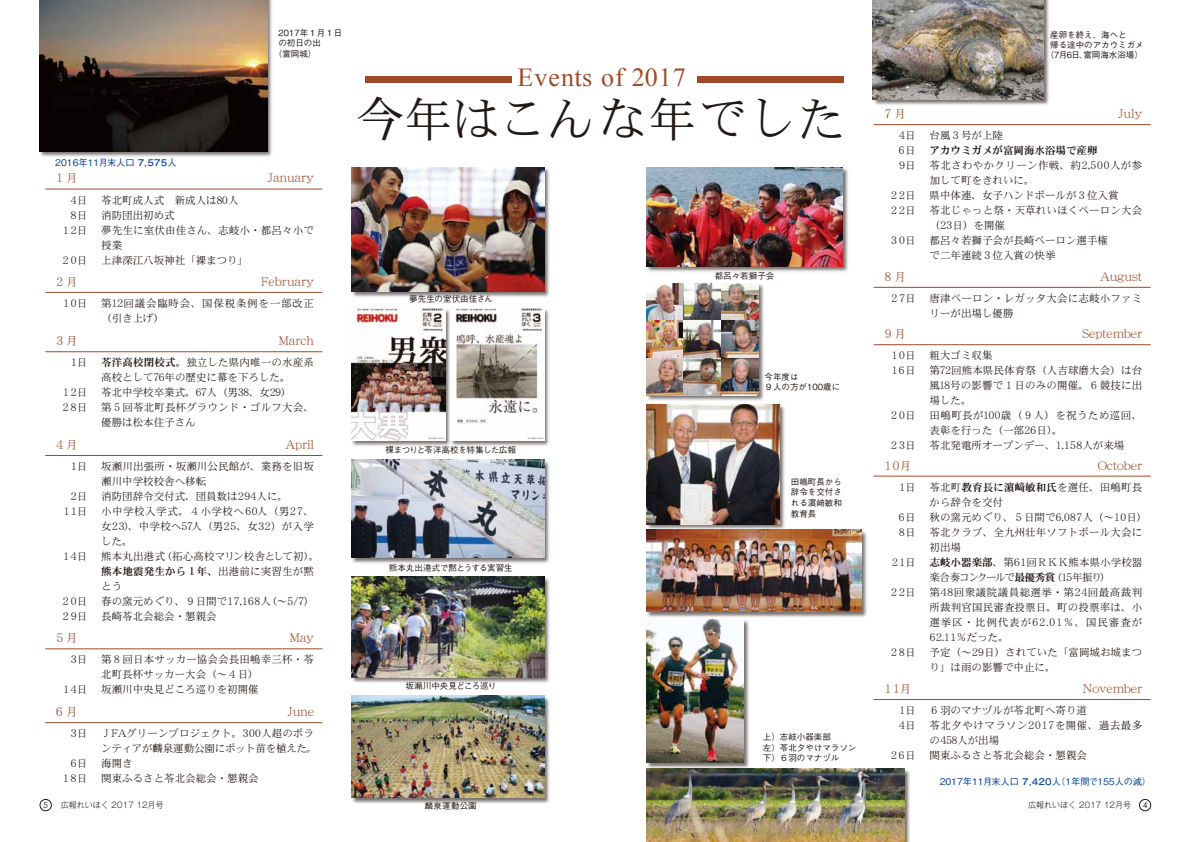
<style>
.page{position:relative;width:1191px;height:842px;background:#fff}
.page>*{position:absolute;margin:0;border:0;box-sizing:border-box;transform-origin:0 0}
.t1{font:48px "DFHS Mincho W3 WINP RKSJ H";letter-spacing:.02em;color:#221815}
.t2{font:26px "Times New Roman";letter-spacing:.04em;color:#9f4927}
.t3{font:12px "DFHS Mincho W3 WINP RKSJ H";color:#9f4927}
.t4{font:10.5px/15px "DFHS Mincho W3 WINP RKSJ H";color:#221815}
.t5{font:10.5px/15px "DFHS Mincho W3 WINP RKSJ H";letter-spacing:.07em;color:#221815}
.t6{font:500 9.2px "Gothic BBB Pro";letter-spacing:-.185em;color:#003f98}
.t7{font:500 9.2px "Gothic BBB Pro";letter-spacing:-.08em;color:#003f98}
.t8{font:500 8.5px/10.6px "Gothic BBB Pro";color:#221815}
.t9{font:500 8.5px "Gothic BBB Pro";letter-spacing:-.04em;color:#221815}
.t10{font:500 8.5px "Gothic BBB Pro";letter-spacing:-.03em;color:#221815}
.t11{font:500 8.5px "Gothic BBB Pro";letter-spacing:-.095em;color:#221815}
.t12{font:8.5px "Century Gothic";color:#221815}
.t13{font:300 8px "Gothic MB101 Pro";color:#221815}
.s1{font-family:"Futo Go B101 Pro";font-weight:700}
.s2{font-family:"DFHS Mincho W3 WING RKSJ H"}
.s3{font-family:"DFHS Mincho W7 WINP RKSJ H"}
</style>
<div class="page">
<img style="left:39px;top:0;width:1043px;height:842px">
<img style="left:646px;top:768px;width:258px;height:74px">
<img style="left:646px;top:167px;width:197px;height:100px">
<img style="left:873px;top:0;width:170px;height:100px">
<img style="left:646px;top:404px;width:133px;height:120px">
<img style="left:646px;top:530px;width:215px;height:82px">
<img style="left:646px;top:619px;width:97px;height:143px">
<img style="left:40px;top:0;width:227px;height:152px">
<img style="left:351px;top:167px;width:193px;height:125px">
<img style="left:351px;top:308px;width:94px;height:133px">
<img style="left:450px;top:308px;width:94px;height:133px">
<img style="left:351px;top:460px;width:193px;height:98px">
<img style="left:351px;top:577px;width:193px;height:100px">
<img style="left:351px;top:696px;width:193px;height:102px">
<img style="left:646px;top:283px;width:112px;height:113px">
<div style="left:1139px;top:799px;width:11px;height:12px;border:1px solid #221815;border-radius:50%"></div>
<div style="left:40px;top:799px;width:11px;height:12px;background:#fff;border-radius:50%"></div>
<div style="left:40px;top:799px;width:11px;height:12px;border:1px solid #221815;border-radius:50%"></div>
<hr style="left:873px;top:124px;width:277px;height:1px;background:#9f4927">
<hr style="left:45px;top:189px;width:277px;height:1px;background:#9f4927">
<hr style="left:45px;top:292px;width:277px;height:1px;background:#9f4927">
<hr style="left:45px;top:351px;width:277px;height:1px;background:#9f4927">
<hr style="left:45px;top:722px;width:277px;height:1px;background:#9f4927">
<div style="left:365px;top:77px;width:147px;height:6px;background:#9f4927"></div>
<div style="left:697px;top:77px;width:147px;height:6px;background:#9f4927"></div>
<hr style="left:45px;top:455px;width:277px;height:1px;background:#9f4927">
<hr style="left:45px;top:648px;width:277px;height:1px;background:#9f4927">
<hr style="left:873px;top:476px;width:277px;height:1px;background:#9f4927">
<hr style="left:873px;top:344px;width:277px;height:1px;background:#9f4927">
<hr style="left:873px;top:287px;width:277px;height:1px;background:#9f4927">
<hr style="left:873px;top:699px;width:277px;height:1px;background:#9f4927">
<p class="t7" style="left:54px;top:155px;width:124px">２０１６年11月末人口 <span class="s1">７，５７５</span>人</p>
<p class="t11" style="left:277px;top:25px;width:67px">２０１７年１月１日</p>
<p class="t8" style="left:278px;top:37px;width:44px">の初日の出</p>
<p class="t8" style="left:274px;top:47px;width:44px">（富岡城）</p>
<p class="t3" style="left:54px;top:172px;width:25px">１月</p>
<p class="t3" style="left:268px;top:172px;width:48px">January</p>
<p class="t4" style="left:101px;top:192px;width:214px">苓北町成人式　新成人は<span class="s2">８０</span>人<br>消防団出初め式<br>夢先生に室伏由佳さん、志岐小・都呂々小で授業<br>上津深江八坂神社「裸まつり」</p>
<p class="t4" style="left:61px;top:192px;width:28px;text-align:right">４日<br>８日<br>１２日</p>
<p class="t4" style="left:60px;top:252px;width:28px">２０日</p>
<p class="t3" style="left:54px;top:275px;width:25px">２月</p>
<p class="t3" style="left:261px;top:275px;width:55px">February</p>
<p class="t5" style="left:101px;top:296px;width:214px">第<span class="s2">１２</span>回議会臨時会、国保税条例を一部改正（引き上げ）</p>
<p class="t4" style="left:61px;top:296px;width:28px">１０日</p>
<p class="t3" style="left:54px;top:335px;width:25px">３月</p>
<p class="t3" style="left:279px;top:335px;width:37px">March</p>
<p class="t4" style="left:101px;top:355px;width:214px"><span class="s3">苓洋高校閉校式。</span>独立した県内唯一の水産系高校として<span class="s2">７６</span>年の歴史に幕を下ろした。<br>苓北中学校卒業式。<span class="s2">６７</span>人（男<span class="s2">３８</span>、女<span class="s2">２９）<br></span>第５回苓北町長杯グラウンド・ゴルフ大会、優勝は松本住子さん</p>
<p class="t4" style="left:69px;top:355px;width:20px">１日</p>
<p class="t4" style="left:60px;top:385px;width:28px">１２日<br>２８日</p>
<p class="t3" style="left:54px;top:439px;width:25px">４月</p>
<p class="t3" style="left:285px;top:439px;width:30px">April</p>
<p class="t4" style="left:101px;top:459px;width:215px">坂瀬川出張所・坂瀬川公民館が、業務を旧坂瀬川中学校校舎へ移転<br>消防団辞令交付式、団員数は294人に。<br>小中学校入学式。４小学校へ６０人（男27、女23）、中学校へ５７人（男25、女32）が入学した。<br>熊本丸出港式（拓心高校マリン校舎として初<span class="s2">）。</span><span class="s3">熊本地震発生から１年、</span>出港前に実習生が黙とう<br>春の窯元めぐり、９日間で17,168人（～5/7）長崎苓北会総会・懇親会</p>
<p class="t4" style="left:69px;top:459px;width:20px">１日</p>
<p class="t4" style="left:61px;top:489px;width:27px;text-align:right">２日<br>１１日</p>
<p class="t4" style="left:61px;top:549px;width:28px">１４日</p>
<p class="t4" style="left:60px;top:594px;width:28px">２０日<br>２９日</p>
<p class="t3" style="left:54px;top:632px;width:25px">５月</p>
<p class="t3" style="left:289px;top:632px;width:26px">May</p>
<p class="t4" style="left:101px;top:652px;width:214px">第８回日本サッカー協会会長田嶋幸三杯・苓北町長杯サッカー大会（～４日）<br>坂瀬川中央見どころ巡りを初開催</p>
<p class="t4" style="left:68px;top:652px;width:20px">３日</p>
<p class="t4" style="left:61px;top:682px;width:28px">１４日</p>
<p class="t3" style="left:54px;top:706px;width:25px">６月</p>
<p class="t3" style="left:287px;top:706px;width:28px">June</p>
<p class="t4" style="left:101px;top:726px;width:217px">ＪＦＡグリーンプロジェクト。300人超のボランティアが麟泉運動公園にポット苗を植えた。海開き<br>関東ふるさと苓北会総会・懇親会</p>
<p class="t4" style="left:68px;top:726px;width:20px">３日</p>
<p class="t4" style="left:61px;top:756px;width:28px;text-align:right">６日<br>１８日</p>
<p class="t2" style="left:517px;top:59px;width:170px">Events of 2017</p>
<p class="t1" style="left:356px;top:95px;width:491px">今年はこんな年でした</p>
<p class="t8" style="left:409px;top:293px;width:85px">夢先生の室伏由佳さん</p>
<p class="t9" style="left:385px;top:443px;width:132px">裸まつりと苓洋高校を特集した広報</p>
<p class="t8" style="left:389px;top:561px;width:125px">熊本丸出港式で黙とうする実習生</p>
<p class="t10" style="left:405px;top:679px;width:92px">坂瀬川中央見どころ巡り</p>
<p class="t8" style="left:715px;top:269px;width:61px">都呂々若獅子会</p>
<p class="t8" style="left:764px;top:370px;width:77px;line-height:10px">今年度は<br>９人の方が100歳に</p>
<p class="t8" style="left:791px;top:475px;width:52px;text-align:justify">田嶋町長から辞令を交付される濵﨑敏和教育長</p>
<p class="t8" style="left:763px;top:730px;width:95px">上）志岐小器楽部<br>左）苓北夕やけマラソン下）６羽のマナヅル</p>
<p class="t8" style="left:1050px;top:28px;width:78px">産卵を終え、海へと</p>
<p class="t8" style="left:1050px;top:38px;width:95px">帰る途中のアカウミガメ</p>
<p class="t8" style="left:1045px;top:48px;width:99px">（７月６日、富岡海水浴場）</p>
<p class="t3" style="left:882px;top:108px;width:25px">７月</p>
<p class="t3" style="left:1118px;top:108px;width:25px">July</p>
<p class="t4" style="left:896px;top:128px;width:20px;text-align:justify">４日６日９日</p>
<p class="t4" style="left:889px;top:188px;width:28px">２２日<br>２２日</p>
<p class="t4" style="left:888px;top:233px;width:28px">３０日</p>
<p class="t4" style="left:929px;top:128px;width:214px">台風３号が上陸<br><span class="s3">アカウミガメが富岡海水浴場で産卵<br></span>苓北さわやかクリーン作戦、約2,500人が参加して町をきれいに。<br>県中体連、女子ハンドボールが３位入賞<br>苓北じゃっと祭・天草れいほくペーロン大会（23日）を開催<br>都呂々若獅子会が長崎ペーロン選手権<br>で二年連続３位入賞の快挙</p>
<p class="t3" style="left:882px;top:270px;width:25px">８月</p>
<p class="t3" style="left:1100px;top:270px;width:44px">August</p>
<p class="t4" style="left:929px;top:291px;width:214px">唐津ペーロン・レガッタ大会に志岐小ファミリーが出場し優勝</p>
<p class="t4" style="left:889px;top:291px;width:28px">２７日</p>
<p class="t3" style="left:882px;top:328px;width:25px">９月</p>
<p class="t3" style="left:1082px;top:328px;width:62px">September</p>
<p class="t4" style="left:929px;top:348px;width:214px">粗大ゴミ収集<br>第<span class="s2">７２</span>回熊本県民体育祭（人吉球磨大会）は台風<span class="s2">１８</span>号の影響で１日のみの開催。６競技に出場した。<br>田嶋町長が<span class="s2">１００</span>歳（９人）を祝うため巡回、表彰を行った（一部26日<span class="s2">）。<br></span>苓北発電所オープンデー、1,158人が来場</p>
<p class="t4" style="left:889px;top:348px;width:28px">１０日<br>１６日</p>
<p class="t4" style="left:888px;top:408px;width:28px">２０日</p>
<p class="t4" style="left:888px;top:438px;width:28px">２３日</p>
<p class="t3" style="left:882px;top:459px;width:31px">１０月</p>
<p class="t3" style="left:1097px;top:459px;width:46px">October</p>
<p class="t4" style="left:929px;top:479px;width:214px">苓北町<span class="s3">教育長に濵﨑敏和氏</span>を選任、田嶋町長から辞令を交付<br>秋の窯元めぐり、５日間で6,087人（～10日<span class="s2">）</span>苓北クラブ、全九州壮年ソフトボール大会に初出場<br><span class="s3">志岐小器楽部</span>、第61回ＲＫＫ熊本県小学校器楽合奏コンクールで<span class="s3">最優秀賞</span>（15年振り）<br>第48回衆議院議員総選挙・第24回最高裁判所裁判官国民審査投票日。町の投票率は、小選挙区・比例代表が62.01％、国民審査が<br>62.11％だった。<br>予定（～29日）されていた「富岡城お城まつり」は雨の影響で中止に。</p>
<p class="t4" style="left:897px;top:479px;width:20px">１日</p>
<p class="t4" style="left:897px;top:509px;width:20px">６日<br>８日</p>
<p class="t4" style="left:889px;top:554px;width:27px">２１日</p>
<p class="t4" style="left:889px;top:584px;width:28px">２２日</p>
<p class="t4" style="left:888px;top:644px;width:28px">２８日</p>
<p class="t3" style="left:882px;top:683px;width:31px">１１月</p>
<p class="t3" style="left:1083px;top:683px;width:61px">November</p>
<p class="t4" style="left:929px;top:703px;width:214px">６羽のマナヅルが苓北町へ寄り道<br>苓北夕やけマラソン2017を開催、過去最多の<span class="s2">４５８</span>人が出場<br>関東ふるさと苓北会総会・懇親会</p>
<p class="t4" style="left:896px;top:703px;width:20px">１日<br>４日</p>
<p class="t4" style="left:888px;top:748px;width:28px">２６日</p>
<p class="t6" style="left:938px;top:774px;width:215px">２０１７年１１月末人口 <span class="s1">７，４２０</span>人（１年間で１５５人の減）</p>
<p class="t13" style="left:61px;top:798px;width:104px">広報れいほく ２０１７ 12月号</p>
<p class="t13" style="left:1028px;top:798px;width:104px">広報れいほく ２０１７ 12月号</p>
<p class="t8" style="left:425px;top:799px;width:53px">麟泉運動公園</p>
<p class="t12" style="left:43px;top:799px;width:6px">5</p>
<p class="t12" style="left:1142px;top:799px;width:6px">4</p>
</div>
